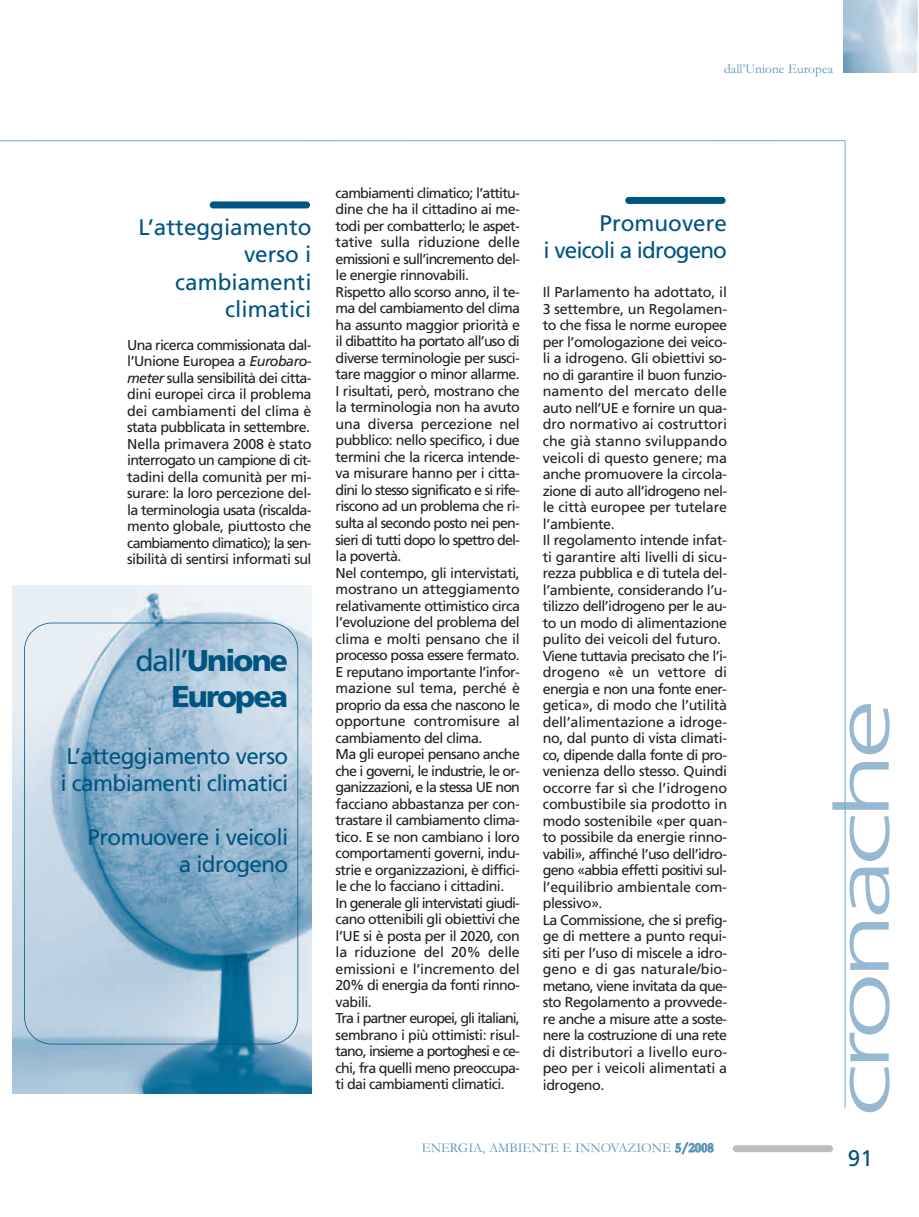
<style>
.page{position:relative;width:919px;height:1217px;background:#fff}
.page>*{position:absolute;margin:0;border:0;box-sizing:border-box;transform-origin:0 0}
.t1{font:300 75px "Frutiger";letter-spacing:-.055em;color:#96b8d1;scale:1.6 1}
.t2{font:900 30px/36px "Frutiger";letter-spacing:-.06em;color:#005480;text-align:right}
.t3{font:22.5px/27px "Frutiger";letter-spacing:-.03em;color:#005480;text-align:right}
.t4{font:22.5px/27px "Frutiger";color:#005480;text-align:right}
.t5{font:14.25px/16.5px "Frutiger";letter-spacing:-.035em;color:#231f20}
.t6{font:13.5px "Garamond";color:#5d95b8}
.s1{font-style:italic}
.s2{font-weight:400}
.s3{font-weight:700}
</style>
<div class="page">
<img style="left:843px;top:1px;width:74px;height:72px">
<hr style="left:844px;top:141px;width:1px;height:966px;background:#7aa5c4">
<div style="left:732px;top:1144px;width:101px;height:7px;background:#bcbdc0;border-radius:3px"></div>
<img style="left:13px;top:585px;width:298px;height:507px">
<div style="left:24px;top:622px;width:274px;height:422px;border:2px solid #005480;border-radius:28px"></div>
<svg style="left:0;top:140px;width:845px;height:424px"></svg>
<div style="left:210px;top:201px;width:100px;height:7px;background:#005480;border-radius:3px"></div>
<div style="left:625px;top:197px;width:100px;height:7px;background:#005480;border-radius:3px"></div>
<p class="t6" style="left:724px;top:64px;width:110px">dall’Unione Europea</p>
<h3 class="t4" style="left:138px;top:216px;width:174px">L’atteggiamento verso i cambiamenti climatici</h3>
<p class="t5" style="left:127px;top:337px;width:186px;text-align:justify">Una ricerca commissionata dal&shy;l’Unione Europea a <span class="s1">Eurobaro&shy;meter</span> sulla sensibilità dei citta&shy;dini europei circa il problema dei cambiamenti del clima è stata pubblicata in settembre.<br>Nella primavera 2008 è stato interrogato un campione di cit&shy;tadini della comunità per mi&shy;surare: la loro percezione del&shy;la terminologia usata (riscalda&shy;mento globale, piuttosto che cambiamento climatico); la sen&shy;sibilità di sentirsi informati sul</p>
<h2 class="t2" style="left:136px;top:644px;width:154px"><span class="s2">dall’</span>Unione<br>Europea</h2>
<h3 class="t3" style="left:61px;top:744px;width:229px;text-align:left">L’atteggiamento verso i cambiamenti climatici</h3>
<h3 class="t3" style="left:87px;top:825px;width:202px">Promuovere i veicoli a idrogeno</h3>
<p class="t5" style="left:335px;top:186px;width:186px">cambiamenti climatico; l’attitu&shy;dine che ha il cittadino ai me&shy;todi per combatterlo; le aspet&shy;tative sulla riduzione delle emissioni e sull’incremento del&shy;le energie rinnovabili.<br>Rispetto allo scorso anno, il te&shy;ma del cambiamento del clima ha assunto maggior priorità e il dibattito ha portato all’uso di diverse terminologie per susci&shy;tare maggior o minor allarme.<br>I risultati, però, mostrano che la terminologia non ha avuto una diversa percezione nel pubblico: nello specifico, i due termini che la ricerca intende&shy;va misurare hanno per i citta&shy;dini lo stesso significato e si rife&shy;riscono ad un problema che ri&shy;sulta al secondo posto nei pen&shy;sieri di tutti dopo lo spettro del&shy;la povertà.<br>Nel contempo, gli intervistati, mostrano un atteggiamento relativamente ottimistico circa l’evoluzione del problema del clima e molti pensano che il processo possa essere fermato.<br>E reputano importante l’infor&shy;mazione sul tema, perché è proprio da essa che nascono le opportune contromisure al cambiamento del clima.<br>Ma gli europei pensano anche che i governi, le industrie, le or&shy;ganizzazioni, e la stessa UE non facciano abbastanza per con&shy;trastare il cambiamento clima&shy;tico. E se non cambiano i loro comportamenti governi, indu&shy;strie e organizzazioni, è diffici&shy;le che lo facciano i cittadini.<br>In generale gli intervistati giudi&shy;cano ottenibili gli obiettivi che l’UE si è posta per il 2020, con la riduzione del 20% delle emissioni e l’incremento del<br>20% di energia da fonti rinno&shy;vabili.<br>Tra i partner europei, gli italiani, sembrano i più ottimisti: risul&shy;tano, insieme a portoghesi e ce&shy;chi, fra quelli meno preoccupa&shy;ti dai cambiamenti climatici.</p>
<h3 class="t3" style="left:543px;top:211px;width:185px">Promuovere<br>i veicoli a idrogeno</h3>
<p class="t5" style="left:542px;top:285px;width:186px">Il Parlamento ha adottato, il<br>3 settembre, un Regolamen&shy;to che fissa le norme europee per l’omologazione dei veico&shy;li a idrogeno. Gli obiettivi so&shy;no di garantire il buon funzio&shy;namento del mercato delle auto nell’UE e fornire un qua&shy;dro normativo ai costruttori che già stanno sviluppando veicoli di questo genere; ma anche promuovere la circola&shy;zione di auto all’idrogeno nel&shy;le città europee per tutelare l’ambiente.<br>Il regolamento intende infat&shy;ti garantire alti livelli di sicu&shy;rezza pubblica e di tutela del&shy;l’ambiente, considerando l’u&shy;tilizzo dell’idrogeno per le au&shy;to un modo di alimentazione pulito dei veicoli del futuro.<br>Viene tuttavia precisato che l’i&shy;drogeno «è un vettore di energia e non una fonte ener&shy;getica», di modo che l’utilità dell’alimentazione a idroge&shy;no, dal punto di vista climati&shy;co, dipende dalla fonte di pro&shy;venienza dello stesso. Quindi occorre far sì che l’idrogeno combustibile sia prodotto in modo sostenibile «per quan&shy;to possibile da energie rinno&shy;vabili», affinché l’uso dell’idro&shy;geno «abbia effetti positivi sul&shy;l’equilibrio ambientale com&shy;plessivo».<br>La Commissione, che si prefig&shy;ge di mettere a punto requi&shy;siti per l’uso di miscele a idro&shy;geno e di gas naturale/bio&shy;metano, viene invitata da que&shy;sto Regolamento a provvede&shy;re anche a misure atte a soste&shy;nere la costruzione di una rete di distributori a livello euro&shy;peo per i veicoli alimentati a idrogeno.</p>
<p class="t6" style="left:422px;top:1142px;width:293px">ENERGIA, AMBIENTE E INNOVAZIONE <span class="s3">5/2008</span></p>
<h1 class="t1" style="left:832px;top:1116px;width:263px;rotate:-90deg">cronache</h1>
<h3 class="t3" style="left:847px;top:1146px;width:27px">91</h3>
</div>
